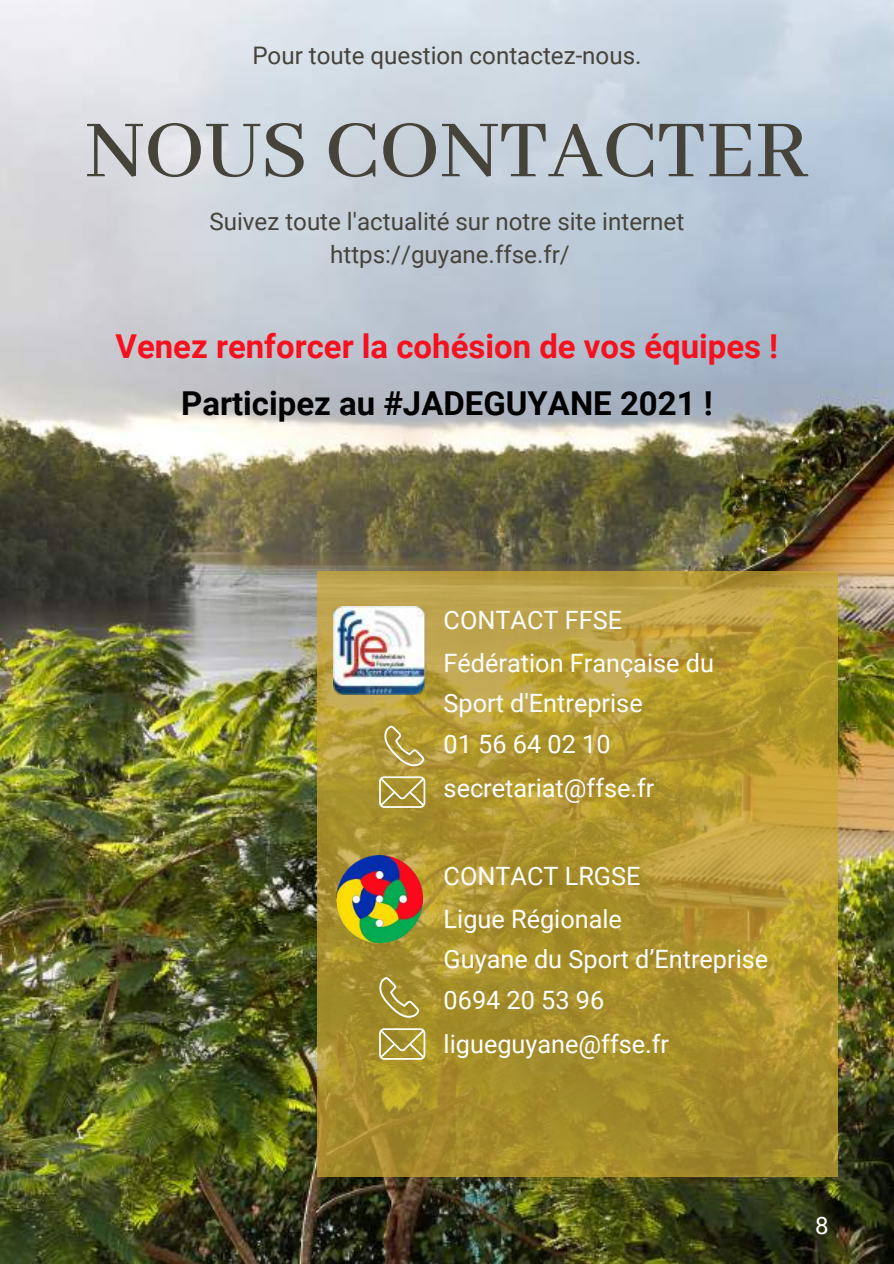
<style>
.page{position:relative;width:894px;height:1264px;background:#fff}
.page>*{position:absolute;margin:0;border:0;box-sizing:border-box;transform-origin:0 0}
.t1{font:500 89.4px "Abhaya Libre";color:#46433a}
.t2{font:700 32.85px "Roboto";color:#f7101e}
.t3{font:700 32.85px "Roboto";color:#000}
.t4{font:25.35px/42.6px "Roboto";color:#fff}
.t5{font:24.15px/33.2px "Roboto";color:#46433a;text-align:center}
.t6{font:24px "Roboto";color:#fff}
</style>
<div class="page">
<img style="left:0;top:0;width:893px;height:1263px">
<svg style="left:317px;top:570px;width:520px;height:606px;background:#b09532"></svg>
<svg style="left:384px;top:725px;width:40px;height:41px;background:#bca751"></svg>
<svg style="left:379px;top:977px;width:40px;height:40px;background:#af9c48"></svg>
<svg style="left:379px;top:776px;width:46px;height:32px"></svg>
<svg style="left:379px;top:1028px;width:46px;height:31px"></svg>
<img style="left:336px;top:855px;width:86px;height:87px">
<img style="left:333px;top:607px;width:102px;height:87px">
<p class="t5" style="left:252px;top:40px;width:390px">Pour toute question contactez-nous.</p>
<h1 class="t1" style="left:85px;top:101px;width:724px">NOUS CONTACTER</h1>
<p class="t5" style="left:209px;top:205px;width:476px">Suivez toute l'actualité sur notre site internet https://guyane.ffse.fr/</p>
<p class="t2" style="left:115px;top:327px;width:664px">Venez renforcer la cohésion de vos équipes !</p>
<p class="t3" style="left:181px;top:385px;width:533px">Participez au #JADEGUYANE 2021 !</p>
<p class="t4" style="left:443px;top:599px;width:272px">CONTACT FFSE<br>Fédération Française du</p>
<p class="t4" style="left:443px;top:682px;width:200px;line-height:41.1px">Sport d'Entreprise<br>01 56 64 02 10</p>
<p class="t4" style="left:443px;top:767px;width:212px">secretariat@ffse.fr</p>
<p class="t4" style="left:443px;top:855px;width:198px">CONTACT LRGSE<br>Ligue Régionale</p>
<p class="t4" style="left:443px;top:938px;width:326px;line-height:41.1px">Guyane du Sport d’Entreprise<br>0694 20 53 96</p>
<p class="t4" style="left:443px;top:1023px;width:227px">ligueguyane@ffse.fr</p>
<p class="t6" style="left:815px;top:1212px;width:15px">8</p>
</div>
